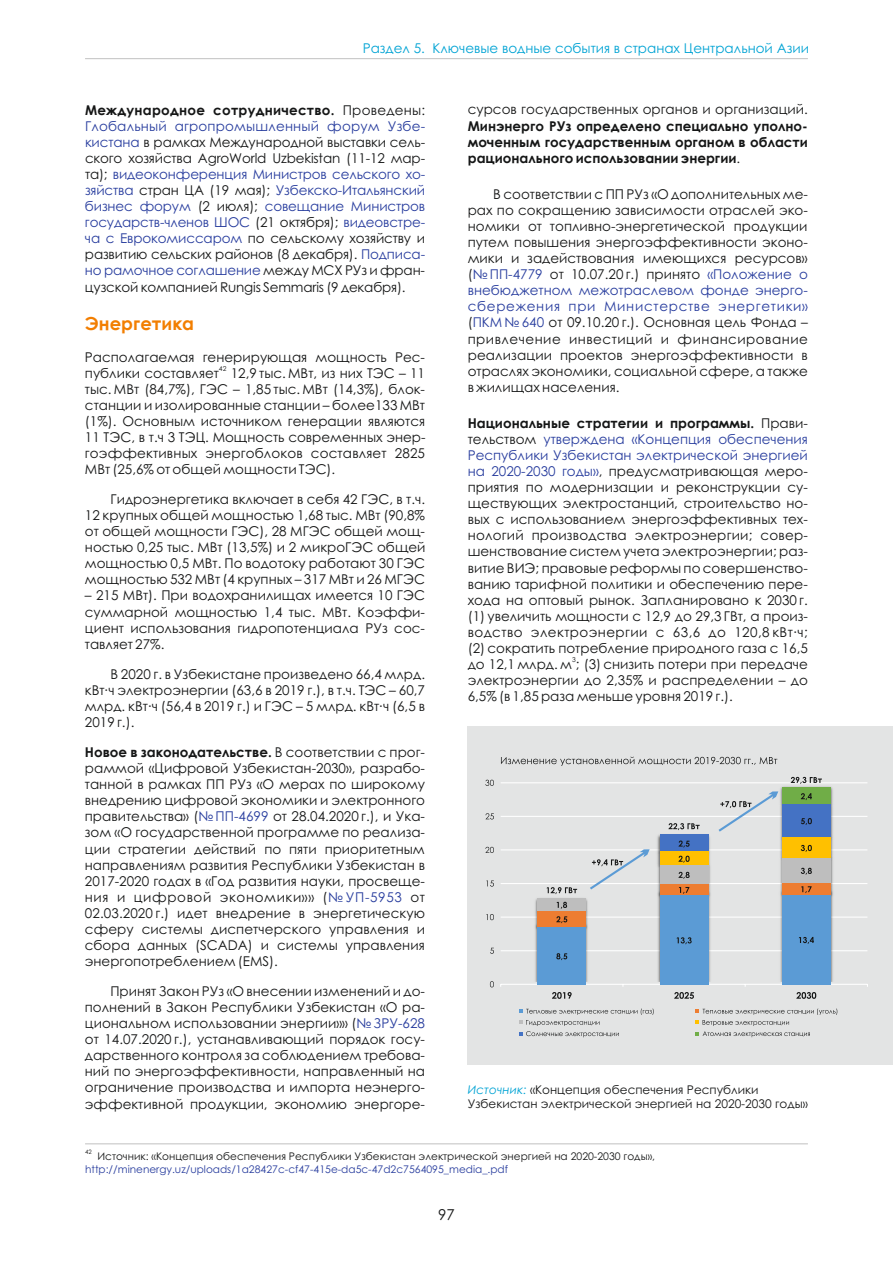
<style>
.page{position:relative;width:893px;height:1263px;background:#fff}
.page>*{position:absolute;margin:0;border:0;box-sizing:border-box;transform-origin:0 0}
.t1{font:700 18px "Century Gothic";color:#f27e00}
.t2{font:15px "Century Gothic";color:#151616}
.t3{font:13.5px/16px "Century Gothic";color:#151616;text-align:justify}
.t4{font:700 13.5px/16.4px "Century Gothic";color:#151616;text-align:justify}
.t5{font:13.5px "Century Gothic";color:#00a3d4}
.t6{font:12px/14.2px "Century Gothic";color:#151616}
.t7{font:10.5px "Century Gothic";color:#151616}
.t8{font:10.5px "Century Gothic";color:#283d9e}
.t9{font:6.75px "Century Gothic";color:#151616}
.t10{font:6px "Century Gothic";color:#151616}
.s1{font-weight:700}
.s2{color:#283d9e}
.s3{font-weight:400}
.s4{font-style:italic;color:#00a3d4}
</style>
<div class="page">
<div style="left:468px;top:726px;width:425px;height:338px;background:#e3e4e4"></div>
<hr style="left:85px;top:1143px;width:723px;height:1px;background:#c5c5c5">
<hr style="left:501px;top:782px;width:366px;height:1px;background:#fff">
<hr style="left:501px;top:816px;width:366px;height:1px;background:#fff">
<hr style="left:501px;top:849px;width:366px;height:1px;background:#fff">
<hr style="left:501px;top:883px;width:366px;height:1px;background:#fff">
<hr style="left:501px;top:916px;width:366px;height:2px;background:#fff">
<hr style="left:501px;top:950px;width:366px;height:1px;background:#fff">
<hr style="left:501px;top:984px;width:366px;height:1px;background:#fff">
<img style="left:534px;top:932px;width:300px;height:49px">
<img style="left:533px;top:915px;width:301px;height:17px">
<img style="left:535px;top:869px;width:298px;height:46px">
<img style="left:657px;top:856px;width:176px;height:13px">
<img style="left:656px;top:808px;width:178px;height:48px">
<svg style="left:485px;top:780px;width:9px;height:6px"></svg>
<svg style="left:485px;top:813px;width:9px;height:6px"></svg>
<svg style="left:485px;top:847px;width:9px;height:6px"></svg>
<svg style="left:486px;top:880px;width:8px;height:6px"></svg>
<svg style="left:486px;top:914px;width:8px;height:6px"></svg>
<svg style="left:490px;top:948px;width:4px;height:6px"></svg>
<svg style="left:490px;top:981px;width:4px;height:6px"></svg>
<svg style="left:552px;top:992px;width:20px;height:7px"></svg>
<svg style="left:674px;top:992px;width:20px;height:7px"></svg>
<svg style="left:796px;top:992px;width:20px;height:7px"></svg>
<svg style="left:501px;top:757px;width:276px;height:9px"></svg>
<svg style="left:519px;top:1008px;width:135px;height:29px"></svg>
<svg style="left:696px;top:1008px;width:141px;height:29px"></svg>
<img style="left:778px;top:786px;width:55px;height:22px">
<div style="left:782px;top:894px;width:49px;height:90px;background:#5b9bd5"></div>
<div style="left:782px;top:883px;width:49px;height:11px;background:#ed7d31"></div>
<div style="left:782px;top:857px;width:49px;height:26px;background:#bebebe"></div>
<div style="left:782px;top:837px;width:49px;height:20px;background:#ffc000"></div>
<div style="left:782px;top:803px;width:49px;height:34px;background:#4472c4"></div>
<div style="left:782px;top:787px;width:49px;height:16px;background:#70ad47"></div>
<svg style="left:801px;top:793px;width:11px;height:7px"></svg>
<svg style="left:801px;top:818px;width:11px;height:7px"></svg>
<svg style="left:801px;top:845px;width:11px;height:7px"></svg>
<svg style="left:801px;top:868px;width:11px;height:7px"></svg>
<svg style="left:801px;top:886px;width:11px;height:7px"></svg>
<svg style="left:799px;top:937px;width:15px;height:7px"></svg>
<svg style="left:791px;top:777px;width:31px;height:7px"></svg>
<div style="left:660px;top:895px;width:49px;height:89px;background:#5b9bd5"></div>
<div style="left:660px;top:883px;width:49px;height:12px;background:#ed7d31"></div>
<div style="left:660px;top:865px;width:49px;height:18px;background:#bebebe"></div>
<div style="left:660px;top:851px;width:49px;height:14px;background:#ffc000"></div>
<div style="left:660px;top:834px;width:49px;height:17px;background:#4472c4"></div>
<svg style="left:679px;top:840px;width:11px;height:7px"></svg>
<svg style="left:678px;top:856px;width:12px;height:7px"></svg>
<svg style="left:678px;top:872px;width:12px;height:7px"></svg>
<svg style="left:679px;top:887px;width:10px;height:7px"></svg>
<svg style="left:676px;top:937px;width:16px;height:7px"></svg>
<svg style="left:668px;top:823px;width:32px;height:7px"></svg>
<div style="left:537px;top:927px;width:49px;height:57px;background:#5b9bd5"></div>
<div style="left:537px;top:910px;width:49px;height:17px;background:#ed7d31"></div>
<div style="left:537px;top:898px;width:49px;height:12px;background:#bebebe"></div>
<svg style="left:556px;top:902px;width:11px;height:7px"></svg>
<svg style="left:556px;top:916px;width:11px;height:7px"></svg>
<svg style="left:556px;top:953px;width:11px;height:7px"></svg>
<svg style="left:546px;top:887px;width:31px;height:7px"></svg>
<svg style="left:590px;top:849px;width:60px;height:40px"></svg>
<svg style="left:719px;top:791px;width:59px;height:41px"></svg>
<hr style="left:85px;top:58px;width:723px;height:1px;background:#c5c5c5">
<p class="t5" style="left:363px;top:43px;width:448px">Раздел 5. Ключевые водные события в странах Центральной Азии</p>
<p class="t3" style="left:85px;top:103px;width:342px"><span class="s1">Международное сотрудничество.</span> Проведены:<br><span class="s2">Глобальный агропромышленный форум Узбе&shy;кистана</span> в рамках Международной выставки сель&shy;ского хозяйства AgroWorld Uzbekistan (11-12 мар&shy;та); <span class="s2">видеоконференция Министров сельского хо&shy;зяйства</span> стран ЦА (19 мая); <span class="s2">Узбекско-Итальянский бизнес форум</span> (2 июля); <span class="s2">совещание Министров государств-членов ШОС</span> (21 октября); <span class="s2">видеовстре&shy;ча с Еврокомиссаром</span> по сельскому хозяйству и развитию сельских районов (8 декабря). <span class="s2">Подписа&shy;но рамочное соглашение</span> между МСХ РУз и фран&shy;цузской компанией Rungis Semmaris (9 декабря).</p>
<h1 class="t1" style="left:85px;top:310px;width:110px">Энергетика</h1>
<p class="t3" style="left:85px;top:350px;width:342px">Располагаемая генерирующая мощность Рес-</p>
<p class="t9" style="left:219px;top:366px;width:9px">42</p>
<p class="t3" style="left:85px;top:366px;width:342px">публики составляет 12,9 тыс. МВт, из них ТЭС – 11 тыс. МВт (84,7%), ГЭС – 1,85 тыс. МВт (14,3%), блок&shy;станции и изолированные станции – более133 МВт (1%). Основным источником генерации являются 11 ТЭС, в т.ч 3 ТЭЦ. Мощность современных энер&shy;гоэффективных энергоблоков составляет 2825<br>МВт (25,6% от общей мощности ТЭС).</p>
<p class="t3" style="left:85px;top:492px;width:342px;text-indent:26px">Гидроэнергетика включает в себя 42 ГЭС, в т.ч.<br>12 крупных общей мощностью 1,68 тыс. МВт (90,8% от общей мощности ГЭС), 28 МГЭС общей мощ&shy;ностью 0,25 тыс. МВт (13,5%) и 2 микроГЭС общей мощностью 0,5 МВт. По водотоку работают 30 ГЭС мощностью 532 МВт (4 крупных – 317 МВт и 26 МГЭС</p>
<p class="t3" style="left:85px;top:589px;width:342px">– 215 МВт). При водохранилищах имеется 10 ГЭС суммарной мощностью 1,4 тыс. МВт. Коэффи&shy;циент использования гидропотенциала РУз сос&shy;тавляет 27%.</p>
<p class="t3" style="left:85px;top:667px;width:342px;text-indent:26px">В 2020 г. в Узбекистане произведено 66,4 млрд. кВт∙ч электроэнергии (63,6 в 2019 г.), в т.ч. ТЭС – 60,7 млрд. кВт∙ч (56,4 в 2019 г.) и ГЭС – 5 млрд. кВт∙ч (6,5 в 2019 г.).</p>
<p class="t3" style="left:85px;top:745px;width:342px"><span class="s1">Новое в законодательстве.</span> В соответствии с прог&shy;раммой «Цифровой Узбекистан-2030», разрабо&shy;танной в рамках ПП РУз «О мерах по широкому внедрению цифровой экономики и электронного правительства» (<span class="s2">№ ПП-4699</span> от 28.04.2020 г.), и Ука&shy;зом «О государственной программе по реализа&shy;ции стратегии действий по пяти приоритетным направлениям развития Республики Узбекистан в 2017-2020 годах в «Год развития науки, просвеще&shy;ния и цифровой экономики»» (<span class="s2">№ УП-5953</span> от 02.03.2020 г.) идет внедрение в энергетическую сферу системы диспетчерского управления и сбора данных (SCADA) и системы управления энергопотреблением (EMS).</p>
<p class="t3" style="left:85px;top:984px;width:342px;text-indent:26px">Принят Закон РУз «О внесении изменений и до&shy;полнений в Закон Республики Узбекистан «О ра&shy;циональном использовании энергии»» (<span class="s2">№ ЗРУ-628 </span>от 14.07.2020 г.), устанавливающий порядок госу&shy;дарственного контроля за соблюдением требова&shy;ний по энергоэффективности, направленный на ограничение производства и импорта неэнерго&shy;эффективной продукции, экономию энергоре-</p>
<p class="t3" style="left:468px;top:103px;width:342px">сурсов государственных органов и организаций.</p>
<p class="t4" style="left:468px;top:117px;width:342px">Минэнерго РУз определено специально уполно&shy;моченным государственным органом в области рационального использовании энергии<span class="s3">.</span></p>
<p class="t3" style="left:468px;top:187px;width:342px;text-indent:26px">В соответствии с ПП РУз «О дополнительных ме&shy;рах по сокращению зависимости отраслей эко&shy;номики от топливно-энергетической продукции путем повышения энергоэффективности эконо&shy;мики и задействования имеющихся ресурсов» (<span class="s2">№ ПП-4779</span> от 10.07.20 г.) принято <span class="s2">«Положение о внебюджетном межотраслевом фонде энерго&shy;сбережения при Министерстве энергетики» </span>(<span class="s2">ПКМ № 640</span> от 09.10.20 г.). Основная цель Фонда – привлечение инвестиций и финансирование реализации проектов энергоэффективности в отраслях экономики, социальной сфере, а также в жилищах населения.</p>
<p class="t3" style="left:468px;top:416px;width:342px"><span class="s1">Национальные стратегии и программы.</span> Прави&shy;тельством <span class="s2">утверждена «Концепция обеспечения Республики Узбекистан электрической энергией на 2020-2030 годы»</span>, предусматривающая меро&shy;приятия по модернизации и реконструкции су&shy;ществующих электростанций, строительство но&shy;вых с использованием энергоэффективных тех&shy;нологий производства электроэнергии; совер&shy;шенствование систем учета электроэнергии; раз&shy;витие ВИЭ; правовые реформы по совершенство&shy;ванию тарифной политики и обеспечению пере&shy;хода на оптовый рынок. Запланировано к 2030 г. (1) увеличить мощности с 12,9 до 29,3 ГВт, а произ&shy;водство электроэнергии с 63,6 до 120,8 кВт∙ч; (2) сократить потребление природного газа с 16,5</p>
<p class="t9" style="left:572px;top:657px;width:5px">3</p>
<p class="t3" style="left:468px;top:657px;width:342px">до 12,1 млрд. м ; (3) снизить потери при передаче электроэнергии до 2,35% и распределении – до 6,5% (в 1,85 раза меньше уровня 2019 г.).</p>
<p class="t6" style="left:468px;top:1083px;width:342px"><span class="s4">Источник:</span> «Концепция обеспечения Республики<br>Узбекистан электрической энергией на 2020-2030 годы»</p>
<p class="t10" style="left:85px;top:1150px;width:8px">42</p>
<p class="t7" style="left:98px;top:1152px;width:559px">Источник: «Концепция обеспечения Республики Узбекистан электрической энергией на 2020-2030 годы»,</p>
<p class="t8" style="left:85px;top:1165px;width:425px">http://minenergy.uz/uploads/1a28427c-cf47-415e-da5c-47d2c7564095_media_.pdf</p>
<p class="t2" style="left:438px;top:1208px;width:18px">97</p>
</div>
